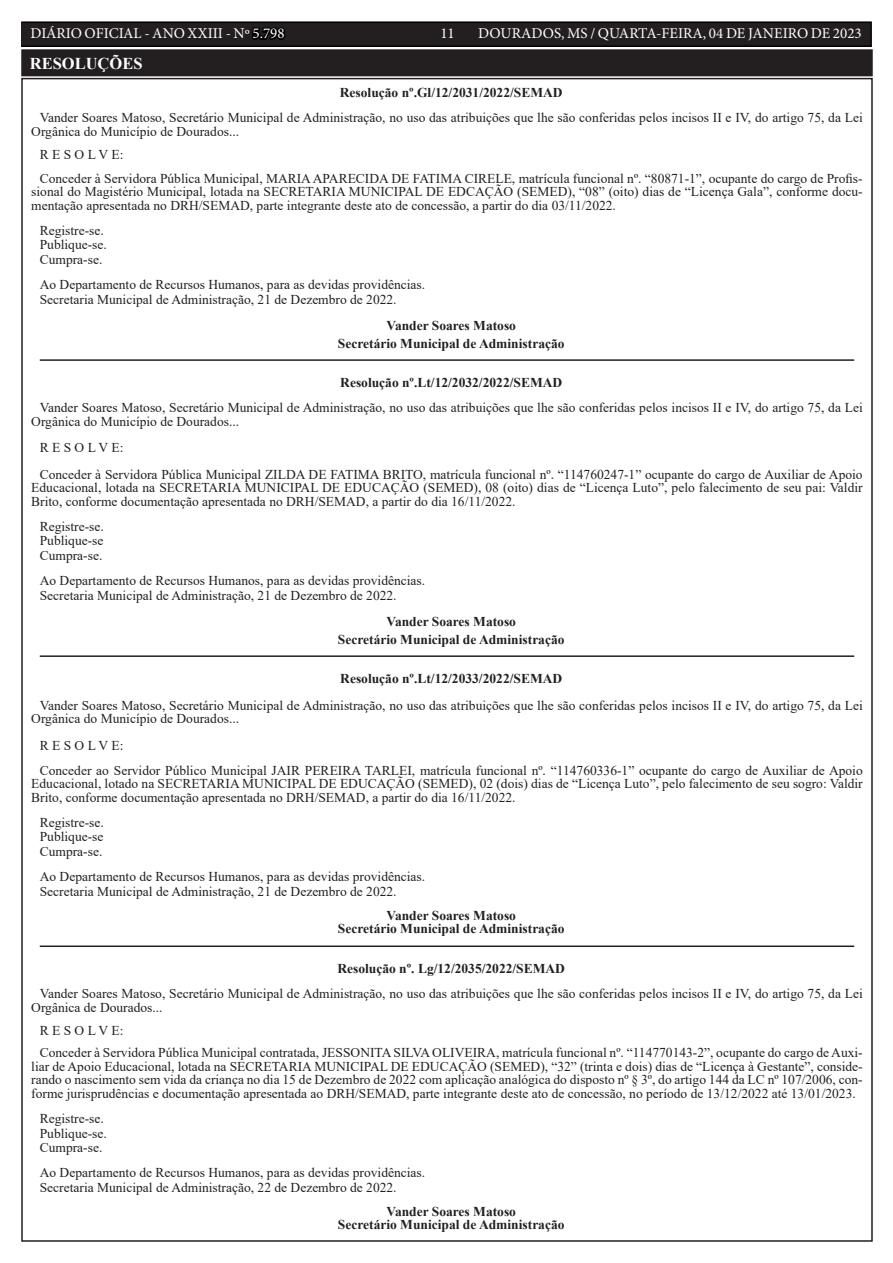
<style>
.page{position:relative;width:893px;height:1263px;background:#fff}
.page>*{position:absolute;margin:0;border:0;box-sizing:border-box;transform-origin:0 0}
.t1{font:700 16.5px "Times New Roman";color:#fff}
.t2{font:15px "Minion Pro";color:#fff}
.t3{font:13.5px/14.7px "Times New Roman";color:#231f20}
.t4{font:700 13.5px/17.7px "Times New Roman";color:#231f20;text-align:center}
.s1{color:#000}
</style>
<div class="page">
<div style="left:21px;top:22px;width:850px;height:24px;background:#231f20"></div>
<div style="left:21px;top:21px;width:851px;height:26px;border:2px solid #000"></div>
<hr style="left:40px;top:359px;width:814px;height:2px;background:#231f20">
<hr style="left:40px;top:655px;width:814px;height:2px;background:#231f20">
<hr style="left:40px;top:945px;width:814px;height:2px;background:#231f20">
<div style="left:23px;top:51px;width:848px;height:23px;background:#231f20"></div>
<div style="left:21px;top:49px;width:852px;height:27px;border:4px solid #231f20"></div>
<p class="t2" style="left:31px;top:24px;width:256px">DIÁRIO OFICIAL - ANO XXIII - Nº <span class="s1">5.798</span></p>
<p class="t2" style="left:440px;top:24px;width:16px">11</p>
<p class="t2" style="left:478px;top:24px;width:385px">DOURADOS, MS / QUARTA-FEIRA, 04 DE JANEIRO DE 2023</p>
<p class="t1" style="left:30px;top:52px;width:114px">RESOLUÇÕES</p>
<p class="t4" style="left:340px;top:83px;width:224px">Resolução nº.Gl/12/2031/2022/SEMAD</p>
<p class="t3" style="left:31px;top:110px;width:833px;line-height:13.5px;text-indent:9px">Vander Soares Matoso, Secretário Municipal de Administração, no uso das atribuições que lhe são conferidas pelos incisos II e IV, do artigo 75, da Lei<br>Orgânica do Município de Dourados...</p>
<p class="t3" style="left:40px;top:142px;width:824px;line-height:23.5px">R E S O L V E:<br>Conceder à Servidora Pública Municipal, MARIA APARECIDA DE FATIMA CIRELE, matrícula funcional nº. “80871-1”, ocupante do cargo de Profis-</p>
<p class="t3" style="left:31px;top:184px;width:833px;line-height:13.5px">sional do Magistério Municipal, lotada na SECRETARIA MUNICIPAL DE EDCAÇÃO (SEMED), “08” (oito) dias de “Licença Gala”, conforme docu&shy;mentação apresentada no DRH/SEMAD, parte integrante deste ato de concessão, a partir do dia 03/11/2022.</p>
<p class="t3" style="left:40px;top:222px;width:69px">Registre-se.<br>Publique-se.<br>Cumpra-se.</p>
<p class="t3" style="left:40px;top:277px;width:387px">Ao Departamento de Recursos Humanos, para as devidas providências.<br>Secretaria Municipal de Administração, 21 de Dezembro de 2022.</p>
<p class="t4" style="left:338px;top:317px;width:228px">Vander Soares Matoso<br>Secretário Municipal de Administração</p>
<p class="t4" style="left:340px;top:373px;width:223px">Resolução nº.Lt/12/2032/2022/SEMAD</p>
<p class="t3" style="left:31px;top:400px;width:833px;line-height:13.5px;text-indent:9px">Vander Soares Matoso, Secretário Municipal de Administração, no uso das atribuições que lhe são conferidas pelos incisos II e IV, do artigo 75, da Lei<br>Orgânica do Município de Dourados...</p>
<p class="t3" style="left:40px;top:434px;width:824px;line-height:26.5px">R E S O L V E:<br>Conceder à Servidora Pública Municipal ZILDA DE FATIMA BRITO, matrícula funcional nº. “114760247-1” ocupante do cargo de Auxiliar de Apoio</p>
<p class="t3" style="left:31px;top:480px;width:833px;line-height:13.5px">Educacional, lotada na SECRETARIA MUNICIPAL DE EDUCAÇÃO (SEMED), 08 (oito) dias de “Licença Luto”, pelo falecimento de seu pai: Valdir<br>Brito, conforme documentação apresentada no DRH/SEMAD, a partir do dia 16/11/2022.</p>
<p class="t3" style="left:40px;top:518px;width:66px;text-align:justify">Registre-se.<br>Publique-se Cumpra-se.</p>
<p class="t3" style="left:40px;top:573px;width:387px">Ao Departamento de Recursos Humanos, para as devidas providências.<br>Secretaria Municipal de Administração, 21 de Dezembro de 2022.</p>
<p class="t4" style="left:338px;top:613px;width:228px">Vander Soares Matoso<br>Secretário Municipal de Administração</p>
<p class="t4" style="left:340px;top:669px;width:223px">Resolução nº.Lt/12/2033/2022/SEMAD</p>
<p class="t3" style="left:31px;top:698px;width:833px;line-height:13.5px;text-indent:9px">Vander Soares Matoso, Secretário Municipal de Administração, no uso das atribuições que lhe são conferidas pelos incisos II e IV, do artigo 75, da Lei<br>Orgânica do Município de Dourados...</p>
<p class="t3" style="left:40px;top:732px;width:824px;line-height:25px">R E S O L V E:<br>Conceder ao Servidor Público Municipal JAIR PEREIRA TARLEI, matrícula funcional nº. “114760336-1” ocupante do cargo de Auxiliar de Apoio</p>
<p class="t3" style="left:31px;top:776px;width:833px;line-height:13.5px">Educacional, lotado na SECRETARIA MUNICIPAL DE EDUCAÇÃO (SEMED), 02 (dois) dias de “Licença Luto”, pelo falecimento de seu sogro: Valdir<br>Brito, conforme documentação apresentada no DRH/SEMAD, a partir do dia 16/11/2022.</p>
<p class="t3" style="left:40px;top:814px;width:66px;text-align:justify">Registre-se.<br>Publique-se Cumpra-se.</p>
<p class="t3" style="left:40px;top:869px;width:387px">Ao Departamento de Recursos Humanos, para as devidas providências.<br>Secretaria Municipal de Administração, 21 de Dezembro de 2022.</p>
<p class="t4" style="left:338px;top:908px;width:228px;line-height:13.2px">Vander Soares Matoso<br>Secretário Municipal de Administração</p>
<p class="t4" style="left:337px;top:959px;width:229px">Resolução nº. Lg/12/2035/2022/SEMAD</p>
<p class="t3" style="left:31px;top:986px;width:833px;line-height:13.5px;text-indent:9px">Vander Soares Matoso, Secretário Municipal de Administração, no uso das atribuições que lhe são conferidas pelos incisos II e IV, do artigo 75, da Lei<br>Orgânica de Dourados...</p>
<p class="t3" style="left:40px;top:1019px;width:824px;line-height:22px">R E S O L V E:<br>Conceder à Servidora Pública Municipal contratada, JESSONITA SILVA OLIVEIRA, matrícula funcional nº. “114770143-2”, ocupante do cargo de Auxi-</p>
<p class="t3" style="left:31px;top:1059px;width:833px;line-height:13.5px;text-align:justify">liar de Apoio Educacional, lotada na SECRETARIA MUNICIPAL DE EDUCAÇÃO (SEMED), “32” (trinta e dois) dias de “Licença à Gestante”, conside&shy;rando o nascimento sem vida da criança no dia 15 de Dezembro de 2022 com aplicação analógica do disposto nº § 3º, do artigo 144 da LC nº 107/2006, con&shy;forme jurisprudências e documentação apresentada ao DRH/SEMAD, parte integrante deste ato de concessão, no período de 13/12/2022 até 13/01/2023.</p>
<p class="t3" style="left:40px;top:1110px;width:69px">Registre-se.<br>Publique-se.<br>Cumpra-se.</p>
<p class="t3" style="left:40px;top:1165px;width:387px">Ao Departamento de Recursos Humanos, para as devidas providências.<br>Secretaria Municipal de Administração, 22 de Dezembro de 2022.</p>
<p class="t4" style="left:338px;top:1204px;width:228px;line-height:13.2px">Vander Soares Matoso<br>Secretário Municipal de Administração</p>
</div>
